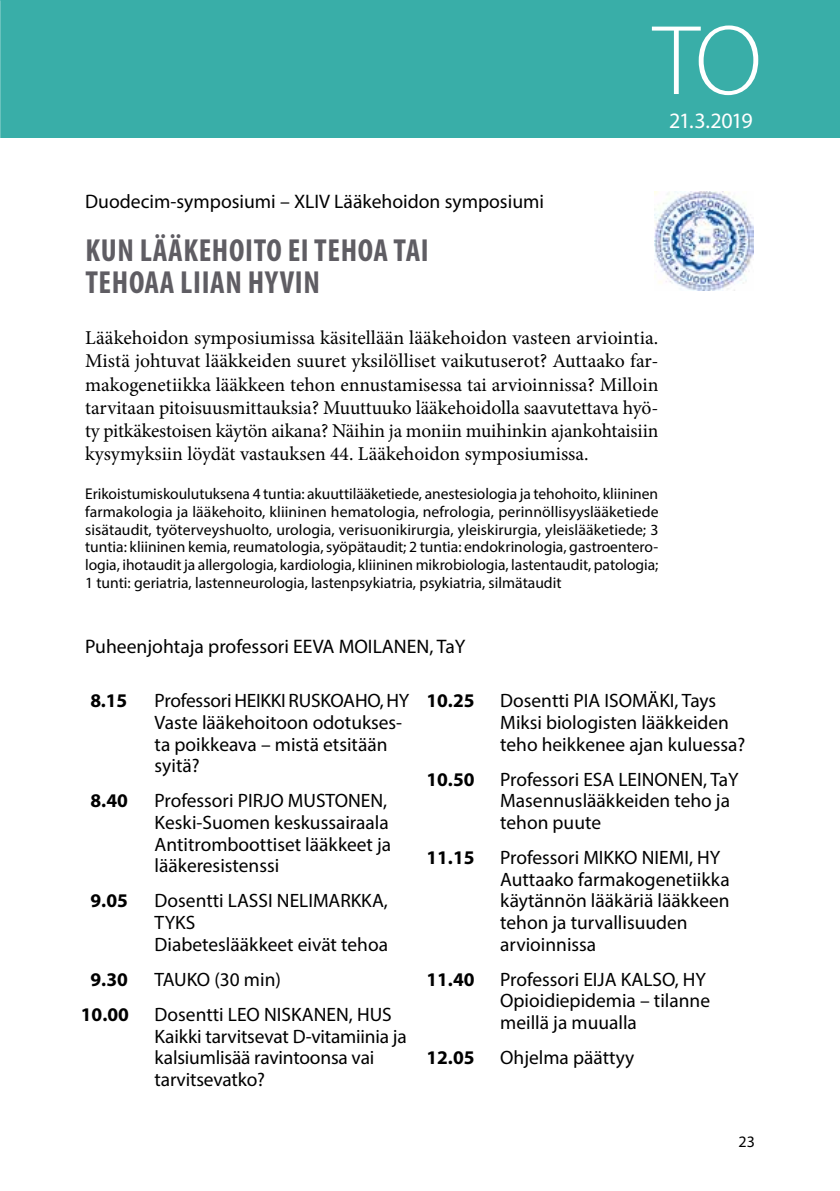
<style>
.page{position:relative;width:840px;height:1191px;background:#fff}
.page>*{position:absolute;margin:0;border:0;box-sizing:border-box;transform-origin:0 0}
.t1{font:300 100px "Myriad Pro";color:#fff}
.t2{font:700 condensed 32px/32px "Myriad Pro";letter-spacing:.02em;color:#5f5d63}
.t3{font:22px "Myriad Pro";letter-spacing:-.05em;color:#fff}
.t4{font:19.6px/23px "Minion Pro";color:#000;text-align:justify}
.t5{font:19.6px "Myriad Pro";color:#000}
.t6{font:19.4px/21.6px "Myriad Pro";color:#000}
.t7{font:700 19.4px "Myriad Pro";color:#000}
.t8{font:16px "Myriad Pro";color:#000}
.t9{font:15.6px/17.8px "Myriad Pro";color:#000;text-align:justify}
</style>
<div class="page">
<div style="left:0;top:0;width:839px;height:138px;background:#39aea8"></div>
<img style="left:654px;top:192px;width:99px;height:98px">
<h1 class="t1" style="left:652px;top:0;width:110px">TO</h1>
<p class="t3" style="left:668px;top:107px;width:85px">21.3.2019</p>
<p class="t5" style="left:85px;top:189px;width:460px">Duodecim-symposiumi – XLIV Lääkehoidon symposiumi</p>
<h2 class="t2" style="left:85px;top:234px;width:345px">KUN LÄÄKEHOITO EI TEHOA TAI<br>TEHOAA LIIAN HYVIN</h2>
<p class="t4" style="left:85px;top:327px;width:574px">Lääkehoidon symposiumissa käsitellään lääkehoidon vasteen arviointia.<br>Mistä johtuvat lääkkeiden suuret yksilölliset vaikutuserot? Auttaako far&shy;makogenetiikka lääkkeen tehon ennustamisessa tai arvioinnissa? Milloin tarvitaan pitoisuusmittauksia? Muuttuuko lääkehoidolla saavutettava hyö&shy;ty pitkäkestoisen käytön aikana? Näihin ja moniin muihinkin ajankohtaisiin kysymyksiin löydät vastauksen 44. Lääkehoidon symposiumissa.</p>
<p class="t9" style="left:85px;top:484px;width:574px">Erikoistumiskoulutuksena 4 tuntia: akuuttilääketiede, anestesiologia ja tehohoito, kliininen farmakologia ja lääkehoito, kliininen hematologia, nefrologia, perinnöllisyyslääketiede sisätaudit, työterveyshuolto, urologia, verisuonikirurgia, yleiskirurgia, yleislääketiede; 3 tuntia: kliininen kemia, reumatologia, syöpätaudit; 2 tuntia: endokrinologia, gastroentero&shy;logia, ihotaudit ja allergologia, kardiologia, kliininen mikrobiologia, lastentaudit, patologia; 1 tunti: geriatria, lastenneurologia, lastenpsykiatria, psykiatria, silmätaudit</p>
<p class="t5" style="left:85px;top:634px;width:381px">Puheenjohtaja professori EEVA MOILANEN, TaY</p>
<p class="t7" style="left:90px;top:688px;width:38px">8.15</p>
<p class="t6" style="left:154px;top:690px;width:256px">Professori HEIKKI RUSKOAHO, HY<br>Vaste lääkehoitoon odotukses&shy;ta poikkeava – mistä etsitään syitä?</p>
<p class="t7" style="left:90px;top:788px;width:39px">8.40</p>
<p class="t6" style="left:154px;top:790px;width:238px">Professori PIRJO MUSTONEN,<br>Keski-Suomen keskussairaala<br>Antitromboottiset lääkkeet ja lääkeresistenssi</p>
<p class="t7" style="left:90px;top:888px;width:39px">9.05</p>
<p class="t6" style="left:154px;top:890px;width:235px">Dosentti LASSI NELIMARKKA,<br>TYKS<br>Diabeteslääkkeet eivät tehoa</p>
<p class="t7" style="left:90px;top:966px;width:39px">9.30</p>
<p class="t6" style="left:154px;top:968px;width:128px">TAUKO (30 min)</p>
<p class="t7" style="left:81px;top:1002px;width:50px">10.00</p>
<p class="t6" style="left:154px;top:1003px;width:253px">Dosentti LEO NISKANEN, HUS<br>Kaikki tarvitsevat D-vitamiinia ja kalsiumlisää ravintoonsa vai tarvitsevatko?</p>
<p class="t7" style="left:426px;top:688px;width:50px">10.25</p>
<p class="t6" style="left:500px;top:689px;width:246px">Dosentti PIA ISOMÄKI, Tays<br>Miksi biologisten lääkkeiden teho heikkenee ajan kuluessa?</p>
<p class="t7" style="left:426px;top:766px;width:50px">10.50</p>
<p class="t6" style="left:500px;top:768px;width:240px">Professori ESA LEINONEN, TaY<br>Masennuslääkkeiden teho ja tehon puute</p>
<p class="t7" style="left:426px;top:845px;width:50px">11.15</p>
<p class="t6" style="left:500px;top:846px;width:231px">Professori MIKKO NIEMI, HY<br>Auttaako farmakogenetiikka käytännön lääkäriä lääkkeen tehon ja turvallisuuden arvioinnissa</p>
<p class="t7" style="left:426px;top:966px;width:50px">11.40</p>
<p class="t6" style="left:500px;top:968px;width:211px">Professori EIJA KALSO, HY<br>Opioidiepidemia – tilanne meillä ja muualla</p>
<p class="t7" style="left:426px;top:1045px;width:50px">12.05</p>
<p class="t6" style="left:500px;top:1046px;width:135px">Ohjelma päättyy</p>
<p class="t8" style="left:738px;top:1132px;width:18px">23</p>
</div>
